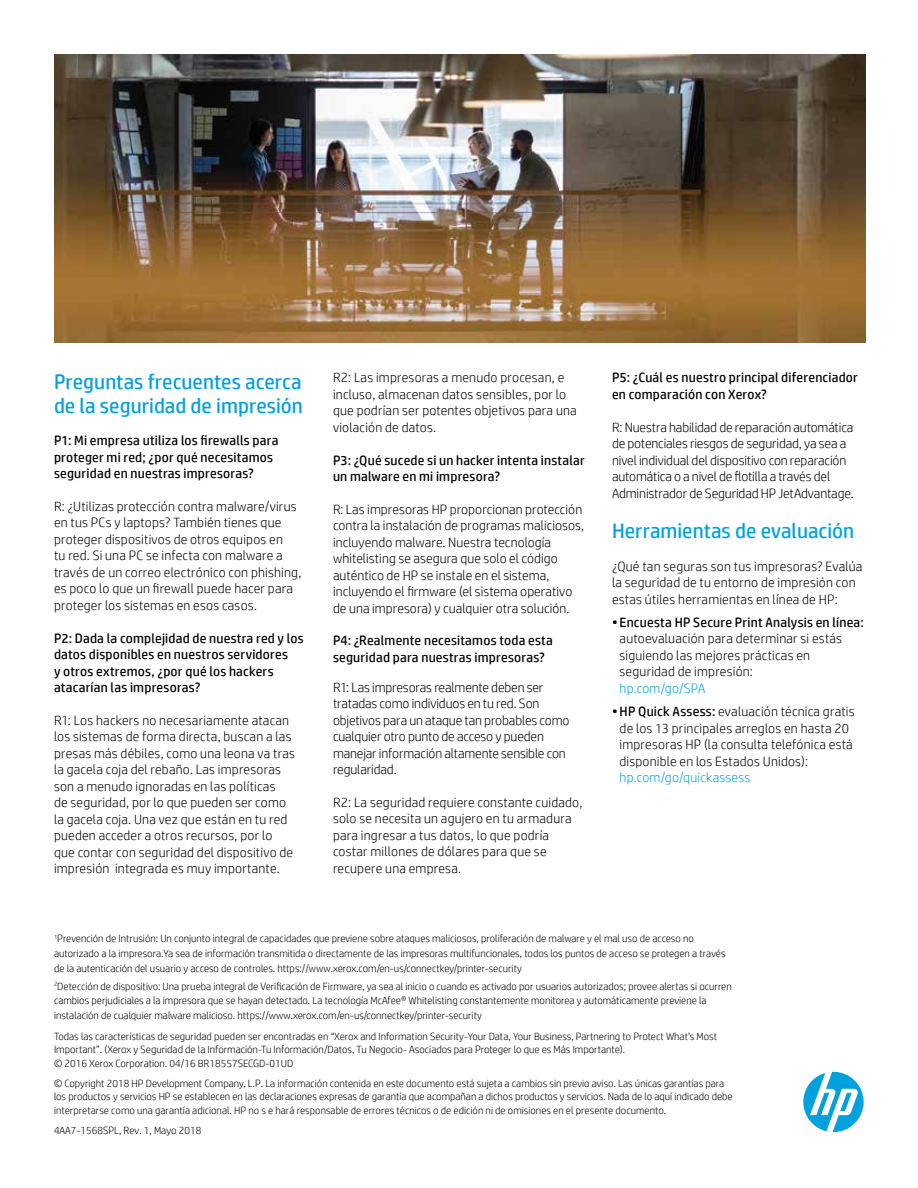
<style>
.page{position:relative;width:918px;height:1188px;background:#fff}
.page>*{position:absolute;margin:0;border:0;box-sizing:border-box;transform-origin:0 0}
.t1{font:21px/24px "HP Simplified";color:#00a1dd}
.t2{font:300 13.5px/16.5px "HP Simplified";letter-spacing:.015em;color:#000}
.t3{font:13.5px/16.5px "HP Simplified";letter-spacing:.015em;color:#000}
.t4{font:300 13.5px/16.5px "HP Simplified";letter-spacing:-.01em;color:#000}
.t5{font:300 13.5px "HP Simplified";letter-spacing:.015em;color:#00a1dd}
.t6{font:300 10.5px/14.9px "HP Simplified";color:#000}
.s1{font-weight:400}
</style>
<div class="page">
<svg style="left:803px;top:1072px;width:61px;height:60px"></svg>
<img style="left:54px;top:54px;width:811px;height:289px">
<h1 class="t1" style="left:54px;top:369px;width:250px">Preguntas frecuentes acerca de la seguridad de impresión</h1>
<p class="t3" style="left:54px;top:432px;width:226px">P1: Mi empresa utiliza los firewalls para proteger mi red; ¿por qué necesitamos seguridad en nuestras impresoras?</p>
<p class="t2" style="left:54px;top:498px;width:249px">R: ¿Utilizas protección contra malware/virus en tus PCs y laptops? También tienes que proteger dispositivos de otros equipos en<br>tu red. Si una PC se infecta con malware a través de un correo electrónico con phishing, es poco lo que un firewall puede hacer para proteger los sistemas en esos casos.</p>
<p class="t3" style="left:54px;top:630px;width:251px">P2: Dada la complejidad de nuestra red y los datos disponibles en nuestros servidores<br>y otros extremos, ¿por qué los hackers atacarían las impresoras?</p>
<p class="t2" style="left:54px;top:712px;width:243px">R1: Los hackers no necesariamente atacan los sistemas de forma directa, buscan a las presas más débiles, como una leona va tras la gacela coja del rebaño. Las impresoras son a menudo ignoradas en las políticas<br>de seguridad, por lo que pueden ser como la gacela coja. Una vez que están en tu red pueden acceder a otros recursos, por lo que contar con seguridad del dispositivo de impresión integrada es muy importante.</p>
<p class="t2" style="left:333px;top:369px;width:245px">R2: Las impresoras a menudo procesan, e incluso, almacenan datos sensibles, por lo que podrían ser potentes objetivos para una violación de datos.</p>
<p class="t3" style="left:333px;top:452px;width:253px">P3: ¿Qué sucede si un hacker intenta instalar un malware en mi impresora?</p>
<p class="t2" style="left:333px;top:500px;width:253px">R: Las impresoras HP proporcionan protección contra la instalación de programas maliciosos, incluyendo malware. Nuestra tecnología whitelisting se asegura que solo el código auténtico de HP se instale en el sistema, incluyendo el firmware (el sistema operativo de una impresora) y cualquier otra solución.</p>
<p class="t3" style="left:333px;top:632px;width:221px">P4: ¿Realmente necesitamos toda esta seguridad para nuestras impresoras?</p>
<p class="t4" style="left:333px;top:678px;width:238px">R1: Las impresoras realmente deben ser tratadas como individuos en tu red. Son objetivos para un ataque tan probables como cualquier otro punto de acceso y pueden manejar información altamente sensible con regularidad.</p>
<p class="t2" style="left:333px;top:794px;width:251px">R2: La seguridad requiere constante cuidado, solo se necesita un agujero en tu armadura para ingresar a tus datos, lo que podría costar millones de dólares para que se recupere una empresa.</p>
<p class="t3" style="left:612px;top:369px;width:247px">P5: ¿Cuál es nuestro principal diferenciador en comparación con Xerox?</p>
<p class="t4" style="left:612px;top:418px;width:243px">R: Nuestra habilidad de reparación automática de potenciales riesgos de seguridad, ya sea a nivel individual del dispositivo con reparación automática o a nivel de flotilla a través del Administrador de Seguridad HP JetAdvantage.</p>
<h1 class="t1" style="left:612px;top:518px;width:244px">Herramientas de evaluación</h1>
<p class="t2" style="left:612px;top:557px;width:252px">¿Qué tan seguras son tus impresoras? Evalúa la seguridad de tu entorno de impresión con estas útiles herramientas en línea de HP:</p>
<p class="t3" style="left:612px;top:614px;width:253px">• Encuesta HP Secure Print Analysis en línea:</p>
<p class="t2" style="left:620px;top:630px;width:224px">autoevaluación para determinar si estás siguiendo las mejores prácticas en seguridad de impresión:</p>
<p class="t5" style="left:620px;top:679px;width:87px">hp.com/go/SPA</p>
<p class="t2" style="left:620px;top:703px;width:237px;text-indent:-8px"><span class="s1">•HP Quick Assess:</span> evaluación técnica gratis de los 13 principales arreglos en hasta 20 impresoras HP (la consulta telefónica está disponible en los Estados Unidos):</p>
<p class="t5" style="left:620px;top:769px;width:132px">hp.com/go/quickassess</p>
<p class="t6" style="left:54px;top:931px;width:673px"><sup>1</sup>Prevención de Intrusión: Un conjunto integral de capacidades que previene sobre ataques maliciosos, proliferación de malware y el mal uso de acceso no autorizado a la impresora.Ya sea de información transmitida o directamente de las impresoras multifuncionales, todos los puntos de acceso se protegen a través de la autenticación del usuario y acceso de controles. https://www.xerox.com/en-us/connectkey/printer-security</p>
<p class="t6" style="left:54px;top:978px;width:679px"><sup>2</sup>Detección de dispositivo: Una prueba integral de Verificación de Firmware, ya sea al inicio o cuando es activado por usuarios autorizados; provee alertas si ocurren cambios perjudiciales a la impresora que se hayan detectado. La tecnología McAfee® Whitelisting constantemente monitorea y automáticamente previene la instalación de cualquier malware malicioso. https://www.xerox.com/en-us/connectkey/printer-security</p>
<p class="t6" style="left:54px;top:1029px;width:665px;line-height:13.5px">Todas las características de seguridad pueden ser encontradas en “Xerox and Information Security-Your Data, Your Business, Partnering to Protect What’s Most<br>Important”. (Xerox y Seguridad de la Información-Tu Información/Datos, Tu Negocio- Asociados para Proteger lo que es Más Importante).<br>© 2016 Xerox Corporation. 04/16 BR18557SECGD-01UD</p>
<p class="t6" style="left:54px;top:1076px;width:680px;line-height:13.5px">© Copyright 2018 HP Development Company, L.P. La información contenida en este documento está sujeta a cambios sin previo aviso. Las únicas garantías para los productos y servicios HP se establecen en las declaraciones expresas de garantía que acompañan a dichos productos y servicios. Nada de lo aquí indicado debe interpretarse como una garantía adicional. HP no s e hará responsable de errores técnicos o de edición ni de omisiones en el presente documento.</p>
<p class="t6" style="left:54px;top:1123px;width:149px">4AA7-1568SPL, Rev. 1, Mayo 2018</p>
</div>
